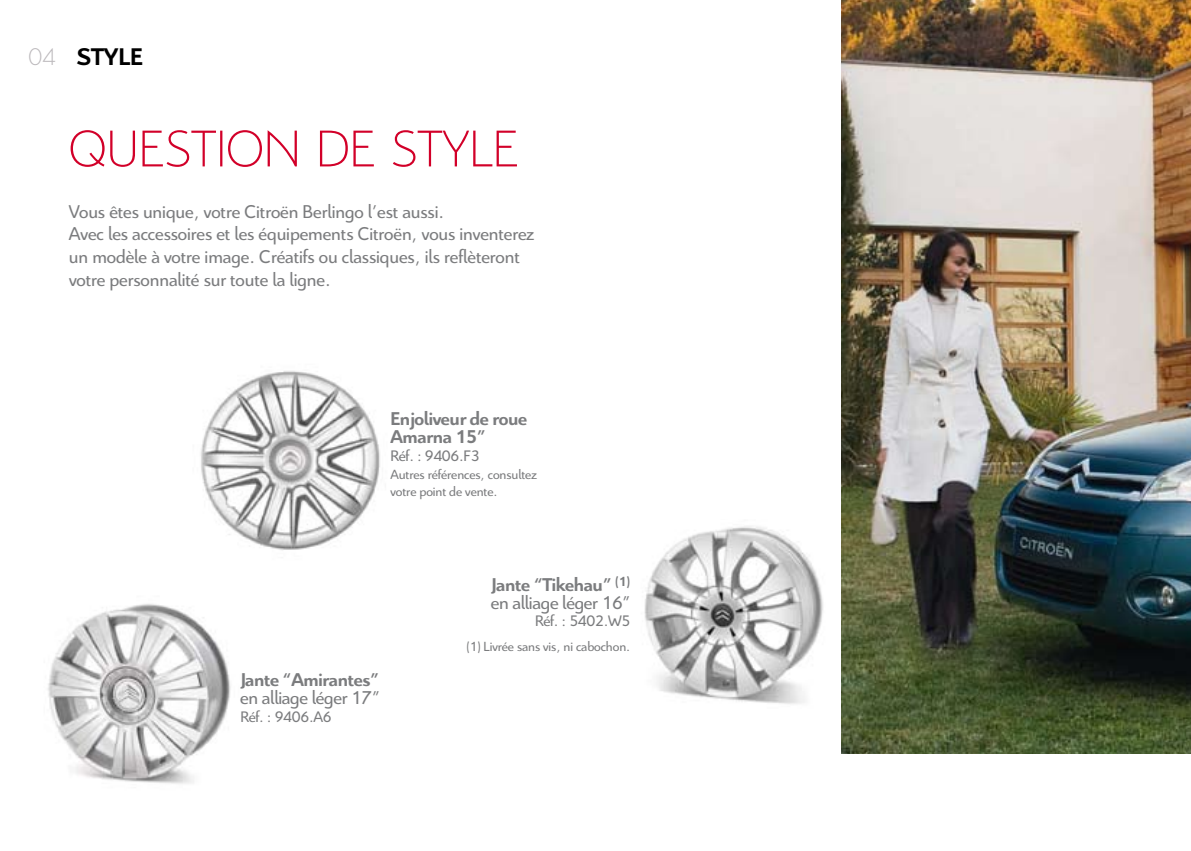
<style>
.page{position:relative;width:1191px;height:851px;background:#fff}
.page>*{position:absolute;margin:0;border:0;box-sizing:border-box;transform-origin:0 0}
.t1{font:300 55.8px "Citroen";color:#d20029}
.t2{font:700 26px "Citroen";color:#000}
.t3{font:20px/22.8px "Citroen";letter-spacing:-.005em;color:#7b7c7e}
.t4{font:700 20px/17.8px "Citroen";letter-spacing:-.015em;color:#7b7c7e}
.t5{font:16.4px "Citroen";letter-spacing:-.015em;color:#7b7c7e}
.t6{font:14.2px/17.8px "Citroen";letter-spacing:-.005em;color:#7b7c7e}
.s1{font-weight:300;color:#bbb8bb}
.s2{font-weight:700}
</style>
<div class="page">
<img style="left:841px;top:0;width:350px;height:753px">
<img style="left:644px;top:526px;width:179px;height:178px">
<img style="left:48px;top:604px;width:183px;height:180px">
<img style="left:200px;top:371px;width:180px;height:179px">
<p class="t2" style="left:28px;top:39px;width:116px"><span class="s1">04</span> STYLE</p>
<p class="t1" style="left:69px;top:110px;width:451px">QUESTION DE STYLE</p>
<p class="t3" style="left:69px;top:199px;width:467px">Vous êtes unique, votre Citroën Berlingo l’est aussi.<br>Avec les accessoires et les équipements Citroën, vous inventerez un modèle à votre image. Créatifs ou classiques, ils reflèteront votre personnalité sur toute la ligne.</p>
<p class="t4" style="left:390px;top:408px;width:138px">Enjoliveur de roue<br>Amarna 15”</p>
<p class="t5" style="left:390px;top:444px;width:91px">Réf. : 9406.F3</p>
<p class="t6" style="left:390px;top:464px;width:148px">Autres références, consultez votre point de vente.</p>
<p class="t3" style="left:240px;top:669px;width:141px;line-height:17.8px"><span class="s2">Jante “Amirantes” </span>en alliage léger 17”</p>
<p class="t5" style="left:240px;top:705px;width:93px">Réf. : 9406.A6</p>
<p class="t3" style="left:491px;top:574px;width:141px;line-height:17.8px"><span class="s2">Jante “Tikehau”</span> <sup>(1) </sup>en alliage léger 16”</p>
<p class="t5" style="left:535px;top:610px;width:97px">Réf. : 5402.W5</p>
<p class="t6" style="left:466px;top:637px;width:165px">(1) Livrée sans vis, ni cabochon.</p>
</div>
